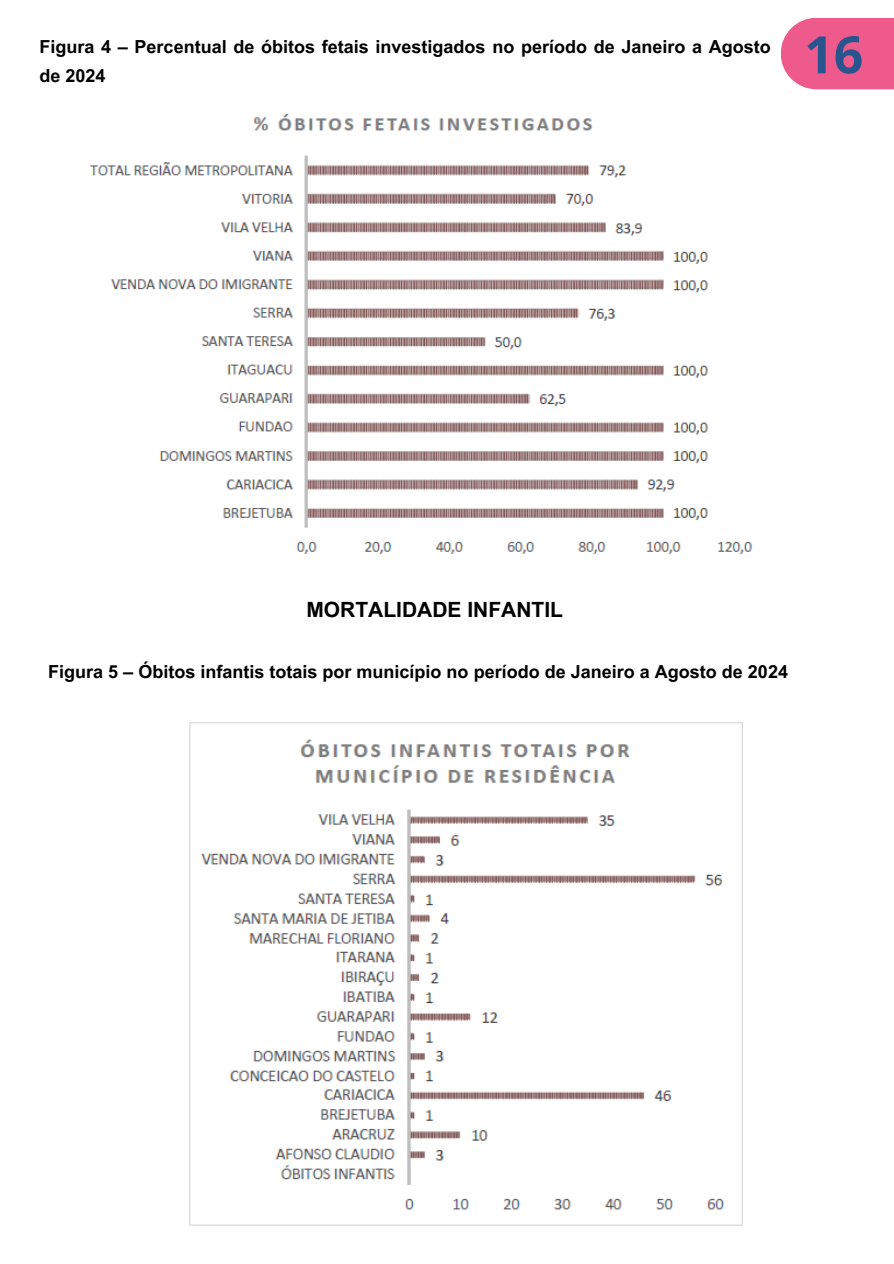
<style>
.page{position:relative;width:894px;height:1264px;background:#fff}
.page>*{position:absolute;margin:0;border:0;box-sizing:border-box;transform-origin:0 0}
.t1{font:700 51.6px "Open Sans";color:#28558e}
.t2{font:700 21px "Arial MT Pro";color:#000}
.t3{font:700 18px/29.2px "Arial MT Pro";color:#000}
</style>
<div class="page">
<div style="left:780px;top:18px;width:113px;height:71px;background:#ee5a8c"></div>
<img style="left:89px;top:114px;width:664px;height:440px">
<img style="left:189px;top:722px;width:554px;height:504px">
<h1 class="t3" style="left:39px;top:34px;width:732px">Figura 4 – Percentual de óbitos fetais investigados no período de Janeiro a Agosto de 2024</h1>
<p class="t1" style="left:804px;top:18px;width:60px">16</p>
<p class="t2" style="left:306px;top:602px;width:258px">MORTALIDADE INFANTIL</p>
<p class="t3" style="left:48px;top:659px;width:741px">Figura 5 – Óbitos infantis totais por município no período de Janeiro a Agosto de 2024</p>
</div>
